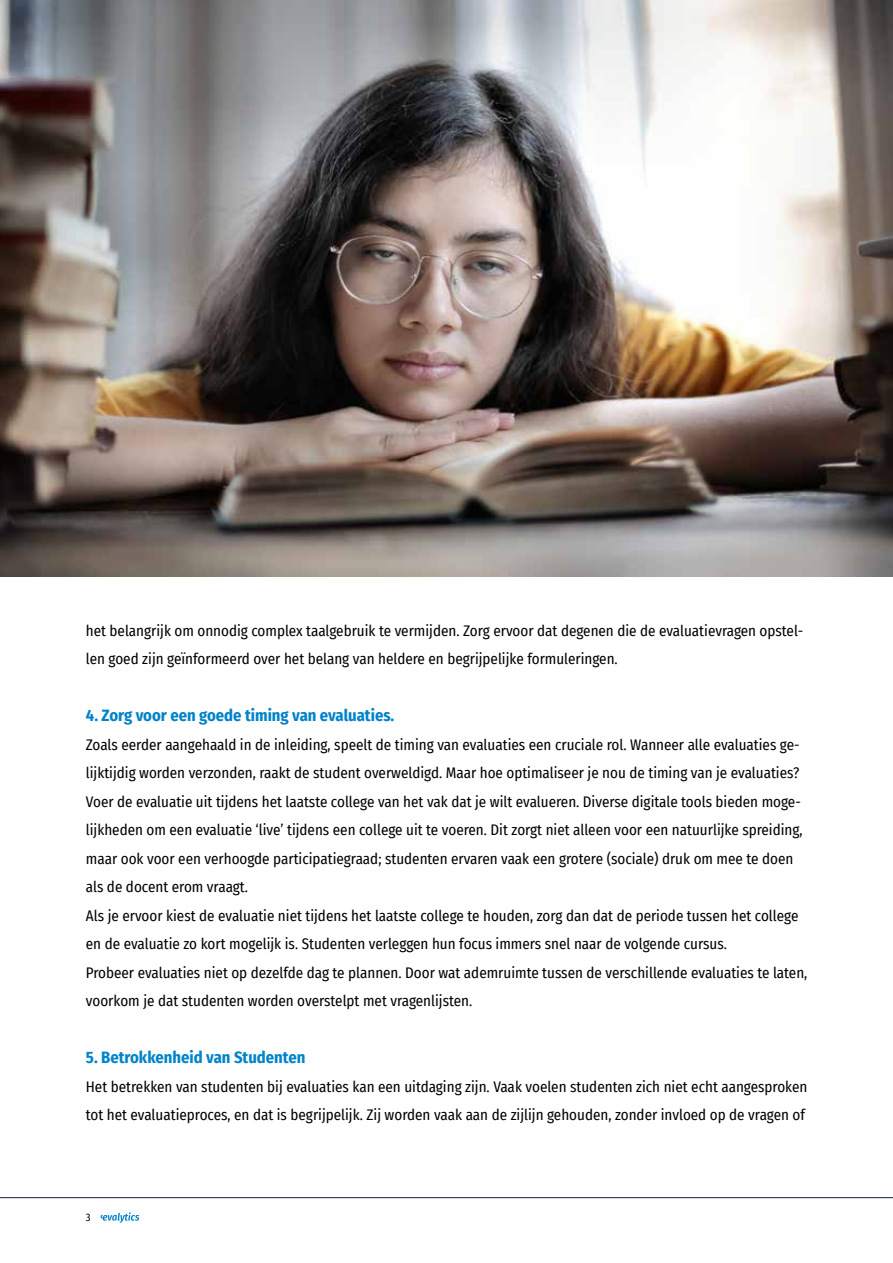
<style>
.page{position:relative;width:893px;height:1263px;background:#fff}
.page>*{position:absolute;margin:0;border:0;box-sizing:border-box;transform-origin:0 0}
.t1{font:700 16.5px "Fira Sans Condensed";color:#0083ca}
.t2{font:15px/28.5px "Fira Sans Condensed";color:#000}
.t3{font:10.5px "Fira Sans Condensed";color:#000}
</style>
<div class="page">
<hr style="left:0;top:1197px;width:893px;height:1px;background:#161f4e">
<svg style="left:101px;top:1212px;width:38px;height:11px"></svg>
<img style="left:0;top:0;width:893px;height:576px">
<p class="t2" style="left:86px;top:616px;width:719px">het belangrijk om onnodig complex taalgebruik te vermijden. Zorg ervoor dat degenen die de evaluatievragen opstel&shy;len goed zijn geïnformeerd over het belang van heldere en begrijpelijke formuleringen.</p>
<p class="t1" style="left:86px;top:701px;width:310px">4. Zorg voor een goede timing van evaluaties.</p>
<p class="t2" style="left:86px;top:730px;width:723px">Zoals eerder aangehaald in de inleiding, speelt de timing van evaluaties een cruciale rol. Wanneer alle evaluaties ge&shy;lijktijdig worden verzonden, raakt de student overweldigd. Maar hoe optimaliseer je nou de timing van je evaluaties?<br>Voer de evaluatie uit tijdens het laatste college van het vak dat je wilt evalueren. Diverse digitale tools bieden moge&shy;lijkheden om een evaluatie ‘live’ tijdens een college uit te voeren. Dit zorgt niet alleen voor een natuurlijke spreiding, maar ook voor een verhoogde participatiegraad; studenten ervaren vaak een grotere (sociale) druk om mee te doen als de docent erom vraagt.<br>Als je ervoor kiest de evaluatie niet tijdens het laatste college te houden, zorg dan dat de periode tussen het college en de evaluatie zo kort mogelijk is. Studenten verleggen hun focus immers snel naar de volgende cursus.<br>Probeer evaluaties niet op dezelfde dag te plannen. Door wat ademruimte tussen de verschillende evaluaties te laten, voorkom je dat studenten worden overstelpt met vragenlijsten.</p>
<p class="t1" style="left:86px;top:1043px;width:221px">5. Betrokkenheid van Studenten</p>
<p class="t2" style="left:86px;top:1072px;width:723px">Het betrekken van studenten bij evaluaties kan een uitdaging zijn. Vaak voelen studenten zich niet echt aangesproken tot het evaluatieproces, en dat is begrijpelijk. Zij worden vaak aan de zijlijn gehouden, zonder invloed op de vragen of</p>
<p class="t3" style="left:86px;top:1209px;width:6px">3</p>
</div>
